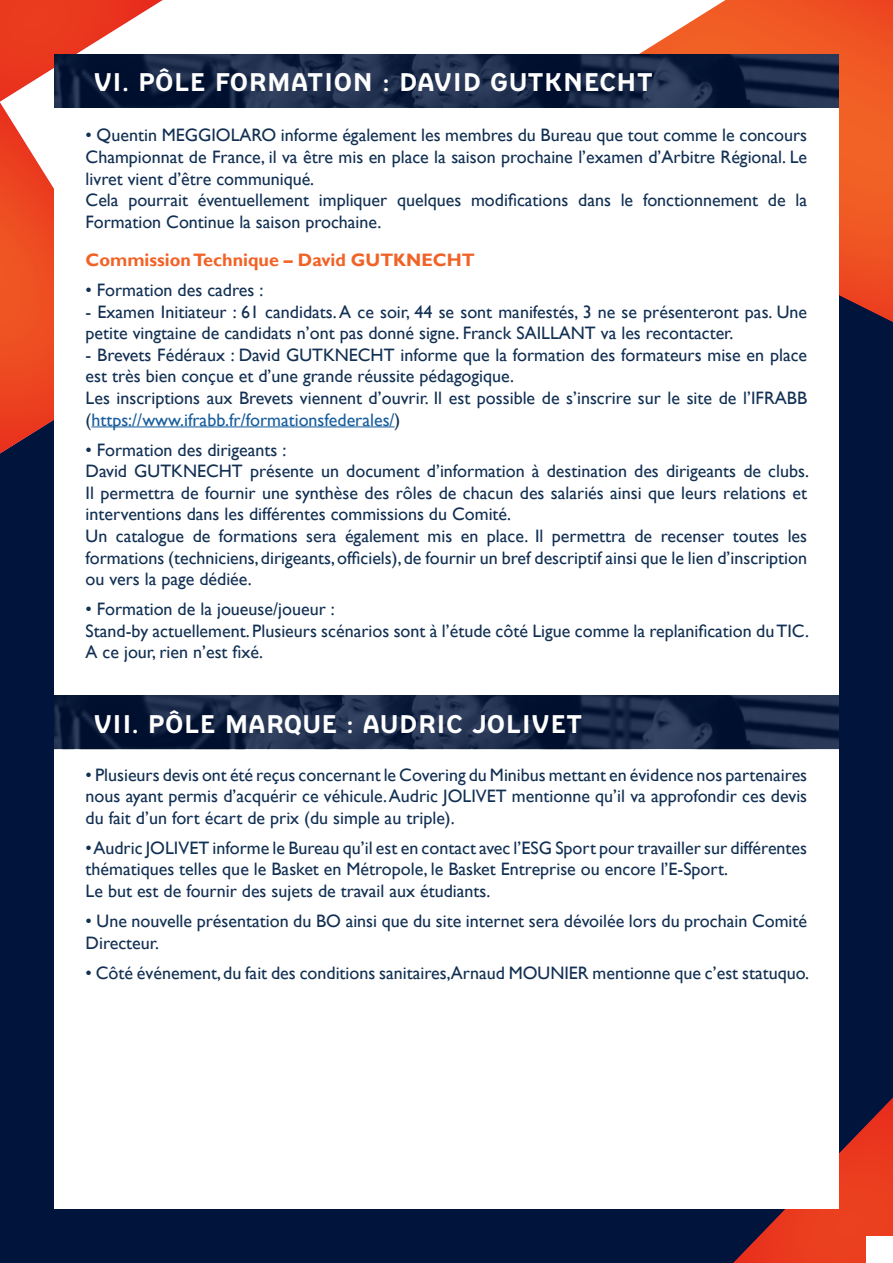
<style>
.page{position:relative;width:893px;height:1263px;background:#00143c}
.page>*{position:absolute;margin:0;border:0;box-sizing:border-box;transform-origin:0 0}
.t1{font:25.5px "FFBB";color:#fff}
.t2{font:18px/21.6px "Gill Sans";color:#123053}
.t3{font:700 18px "Gill Sans";color:#f26226}
.s1{color:#175d9e}
</style>
<div class="page">
<svg style="left:725px;top:0;width:168px;height:322px;fill:#f05924"></svg>
<svg style="left:170px;top:0;width:555px;height:54px;fill:#fff"></svg>
<svg style="left:0;top:0;width:170px;height:78px"></svg>
<svg style="left:0;top:78px;width:54px;height:376px;fill:#ed4b22"></svg>
<svg style="left:733px;top:1097px;width:160px;height:166px"></svg>
<div style="left:866px;top:1236px;width:27px;height:27px;background:#fff"></div>
<div style="left:54px;top:108px;width:785px;height:1101px;background:#fff"></div>
<hr style="left:91px;top:426px;width:304px;height:1px;background:#175d9e">
<img style="left:54px;top:54px;width:785px;height:54px">
<img style="left:54px;top:695px;width:785px;height:54px">
<h1 class="t1" style="left:93px;top:68px;width:561px">VI. PÔLE FORMATION : DAVID GUTKNECHT</h1>
<p class="t2" style="left:86px;top:125px;width:723px">• Quentin MEGGIOLARO informe également les membres du Bureau que tout comme le concours Championnat de France, il va être mis en place la saison prochaine l’examen d’Arbitre Régional. Le livret vient d’être communiqué.<br>Cela pourrait éventuellement impliquer quelques modifications dans le fonctionnement de la Formation Continue la saison prochaine.</p>
<p class="t3" style="left:86px;top:249px;width:391px">Commission Technique – David GUTKNECHT</p>
<p class="t2" style="left:86px;top:279px;width:179px">• Formation des cadres :</p>
<p class="t2" style="left:86px;top:301px;width:723px">- Examen Initiateur : 61 candidats. A ce soir, 44 se sont manifestés, 3 ne se présenteront pas. Une petite vingtaine de candidats n’ont pas donné signe. Franck SAILLANT va les recontacter.</p>
<p class="t2" style="left:86px;top:344px;width:723px">- Brevets Fédéraux : David GUTKNECHT informe que la formation des formateurs mise en place est très bien conçue et d’une grande réussite pédagogique.<br>Les inscriptions aux Brevets viennent d’ouvrir. Il est possible de s’inscrire sur le site de l’IFRABB (<span class="s1">https://www.ifrabb.fr/formationsfederales/</span>)</p>
<p class="t2" style="left:86px;top:439px;width:725px">• Formation des dirigeants :<br>David GUTKNECHT présente un document d’information à destination des dirigeants de clubs.<br>Il permettra de fournir une synthèse des rôles de chacun des salariés ainsi que leurs relations et interventions dans les différentes commissions du Comité.<br>Un catalogue de formations sera également mis en place. Il permettra de recenser toutes les formations (techniciens, dirigeants, officiels), de fournir un bref descriptif ainsi que le lien d’inscription ou vers la page dédiée.</p>
<p class="t2" style="left:86px;top:599px;width:725px">• Formation de la joueuse/joueur :<br>Stand-by actuellement. Plusieurs scénarios sont à l’étude côté Ligue comme la replanification du TIC.<br>A ce jour, rien n’est fixé.</p>
<h1 class="t1" style="left:93px;top:709px;width:491px">VII. PÔLE MARQUE : AUDRIC JOLIVET</h1>
<p class="t2" style="left:86px;top:764px;width:723px;text-align:justify">• Plusieurs devis ont été reçus concernant le Covering du Minibus mettant en évidence nos partenaires nous ayant permis d’acquérir ce véhicule. Audric JOLIVET mentionne qu’il va approfondir ces devis du fait d’un fort écart de prix (du simple au triple).</p>
<p class="t2" style="left:86px;top:837px;width:723px">• Audric JOLIVET informe le Bureau qu’il est en contact avec l’ESG Sport pour travailler sur différentes thématiques telles que le Basket en Métropole, le Basket Entreprise ou encore l’E-Sport.<br>Le but est de fournir des sujets de travail aux étudiants.</p>
<p class="t2" style="left:86px;top:910px;width:723px">• Une nouvelle présentation du BO ainsi que du site internet sera dévoilée lors du prochain Comité<br>Directeur.</p>
<p class="t2" style="left:86px;top:962px;width:725px">• Côté événement, du fait des conditions sanitaires,Arnaud MOUNIER mentionne que c’est statuquo.</p>
</div>
